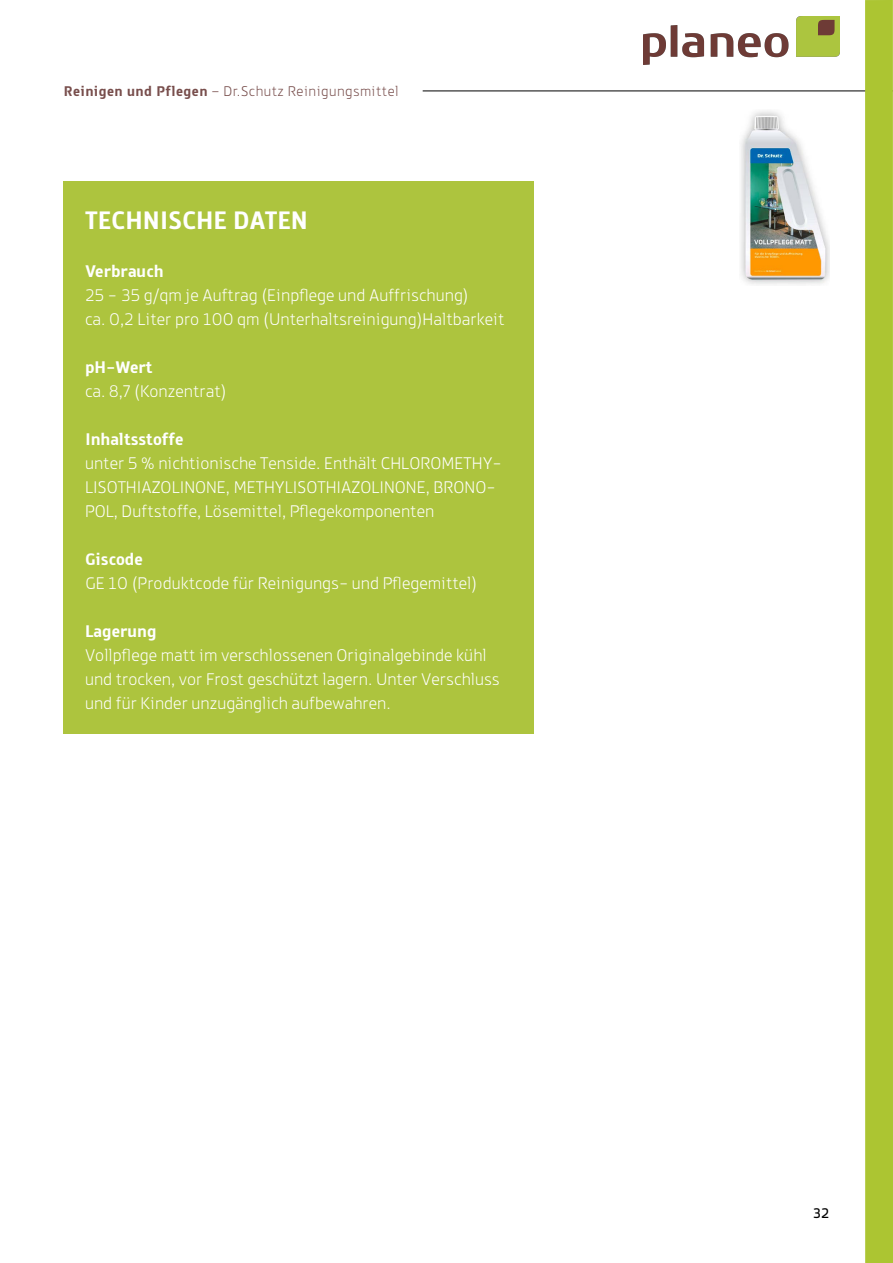
<style>
.page{position:relative;width:893px;height:1263px;background:#fff}
.page>*{position:absolute;margin:0;border:0;box-sizing:border-box;transform-origin:0 0}
.t1{font:700 27px "Knight Sans";color:#fff}
.t2{font:300 18px/24px "Knight Sans";color:#fff}
.t3{font:700 18px "Knight Sans";color:#fff}
.t4{font:300 15px "Knight Sans";letter-spacing:.03em;color:#784e4c}
.t5{font:15px "Knight Sans";color:#000}
.s1{font-weight:700}
</style>
<div class="page">
<div style="left:64px;top:181px;width:470px;height:552px;background:#adc43e"></div>
<hr style="left:423px;top:91px;width:470px;height:1px;background:#000">
<img style="left:741px;top:111px;width:88px;height:173px">
<div style="left:865px;top:0;width:28px;height:1263px;background:#acc532"></div>
<img style="left:644px;top:16px;width:196px;height:48px">
<p class="t4" style="left:64px;top:82px;width:336px"><span class="s1">Reinigen und Pflegen</span> – Dr.Schutz Reinigungsmittel</p>
<h1 class="t1" style="left:85px;top:205px;width:224px">TECHNISCHE DATEN</h1>
<p class="t3" style="left:85px;top:261px;width:80px">Verbrauch</p>
<p class="t2" style="left:85px;top:283px;width:421px">25 - 35 g/qm je Auftrag (Einpflege und Auffrischung)<br>ca. 0,2 Liter pro 100 qm (Unterhaltsreinigung)Haltbarkeit</p>
<p class="t3" style="left:85px;top:357px;width:69px">pH-Wert</p>
<p class="t2" style="left:85px;top:379px;width:143px">ca. 8,7 (Konzentrat)</p>
<p class="t3" style="left:85px;top:429px;width:100px">Inhaltsstoffe</p>
<p class="t2" style="left:85px;top:451px;width:418px">unter 5 % nichtionische Tenside. Enthält CHLOROMETHY-<br>LISOTHIAZOLINONE, METHYLISOTHIAZOLINONE, BRONO-<br>POL, Duftstoffe, Lösemittel, Pflegekomponenten</p>
<p class="t3" style="left:85px;top:549px;width:59px">Giscode</p>
<p class="t2" style="left:85px;top:571px;width:394px">GE 10 (Produktcode für Reinigungs- und Pflegemittel)</p>
<p class="t3" style="left:85px;top:621px;width:73px">Lagerung</p>
<p class="t2" style="left:85px;top:643px;width:416px">Vollpflege matt im verschlossenen Originalgebinde kühl und trocken, vor Frost geschützt lagern. Unter Verschluss und für Kinder unzugänglich aufbewahren.</p>
<p class="t5" style="left:813px;top:1205px;width:18px">32</p>
</div>
